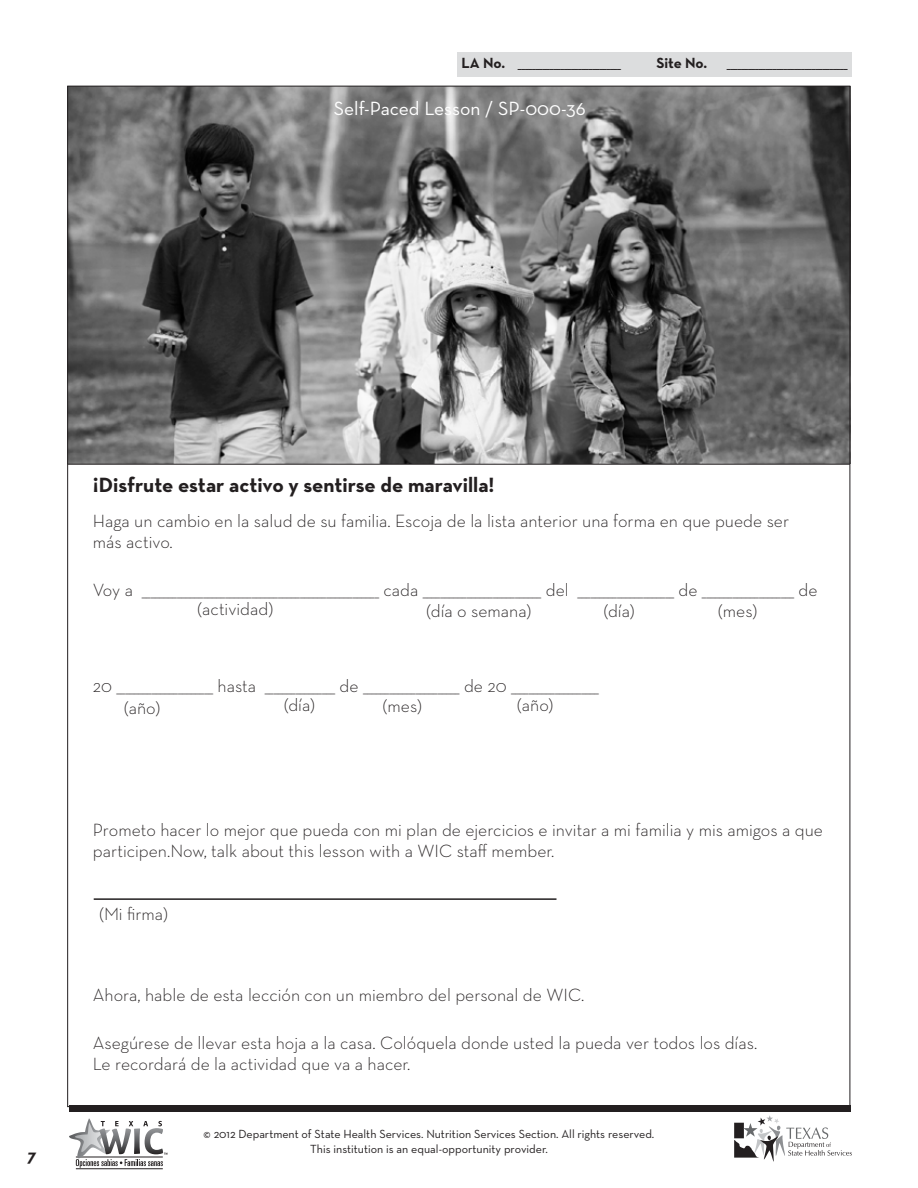
<style>
.page{position:relative;width:918px;height:1188px;background:#fff}
.page>*{position:absolute;margin:0;border:0;box-sizing:border-box;transform-origin:0 0}
.Heading_2{font:700 21px "Neutraface Text";color:#231f20}
.t1{font:19.5px "Neutraface Text";color:#fff}
.Text{font:300 18px/21px "Neutraface Text";color:#231f20}
.t2{font:18px "Neutraface Text Bold Italic Alt";color:#231f20}
.t3{font:15px "Neutraface Text";color:#231f20}
.t4{font:700 15px "Neutraface Text";letter-spacing:-.005em;color:#231f20}
.Fine_Print{font:12px/14.4px "Neutraface Text";color:#231f20;text-align:center}
.s1{font-weight:700}
</style>
<div class="page">
<img style="left:69px;top:88px;width:779px;height:375px">
<hr style="left:68px;top:464px;width:782px;height:1px;background:#231f20">
<hr style="left:94px;top:898px;width:462px;height:2px;background:#231f20">
<svg style="left:734px;top:1115px;width:118px;height:47px"></svg>
<hr style="left:76px;top:1168px;width:87px;height:1px;background:#231f20">
<svg style="left:69px;top:1118px;width:98px;height:50px"></svg>
<div style="left:457px;top:52px;width:395px;height:24px;background:#dcddde"></div>
<div style="left:69px;top:1105px;width:782px;height:6px;background:#231f20"></div>
<p class="t3" style="left:461px;top:54px;width:161px"><span class="s1">LA No.</span> _____________________________</p>
<p class="t4" style="left:656px;top:53px;width:52px">Site No.</p>
<p class="t1" style="left:334px;top:96px;width:253px">Self-Paced Lesson / SP-000-36</p>
<p class="t3" style="left:727px;top:54px;width:122px">__________________________________</p>
<p class="t2" style="left:27px;top:1144px;width:10px">7</p>
<p class="Heading_2" style="left:93px;top:472px;width:403px">¡Disfrute estar activo y sentirse de maravilla!</p>
<p class="Text" style="left:93px;top:510px;width:698px">Haga un cambio en la salud de su familia. Escoja de la lista anterior una forma en que puede ser más activo.</p>
<p class="Text" style="left:93px;top:579px;width:726px">Voy a ______________________________________________________ cada ___________________________ del ______________________ de _____________________ de</p>
<p class="Text" style="left:198px;top:598px;width:77px">(actividad)</p>
<p class="Text" style="left:427px;top:600px;width:106px">(día o semana)</p>
<p class="Text" style="left:604px;top:600px;width:32px">(día)</p>
<p class="Text" style="left:718px;top:600px;width:40px">(mes)</p>
<p class="Text" style="left:93px;top:675px;width:508px">20 ______________________ hasta ________________ de ______________________ de 20 ____________________</p>
<p class="Text" style="left:124px;top:697px;width:37px">(año)</p>
<p class="Text" style="left:284px;top:694px;width:32px">(día)</p>
<p class="Text" style="left:383px;top:695px;width:40px">(mes)</p>
<p class="Text" style="left:517px;top:694px;width:37px">(año)</p>
<p class="Text" style="left:93px;top:819px;width:732px">Prometo hacer lo mejor que pueda con mi plan de ejercicios e invitar a mi familia y mis amigos a que participen.Now, talk about this lesson with a WIC staff member.</p>
<p class="Text" style="left:99px;top:903px;width:70px">(Mi firma)</p>
<p class="Text" style="left:93px;top:984px;width:493px">Ahora, hable de esta lección con un miembro del personal de WIC.</p>
<p class="Text" style="left:93px;top:1032px;width:666px">Asegúrese de llevar esta hoja a la casa. Colóquela donde usted la pueda ver todos los días.<br>Le recordará de la actividad que va a hacer.</p>
<p class="Fine_Print" style="left:204px;top:1127px;width:452px">© 2012 Department of State Health Services. Nutrition Services Section. All rights reserved.<br>This institution is an equal-opportunity provider.</p>
</div>
